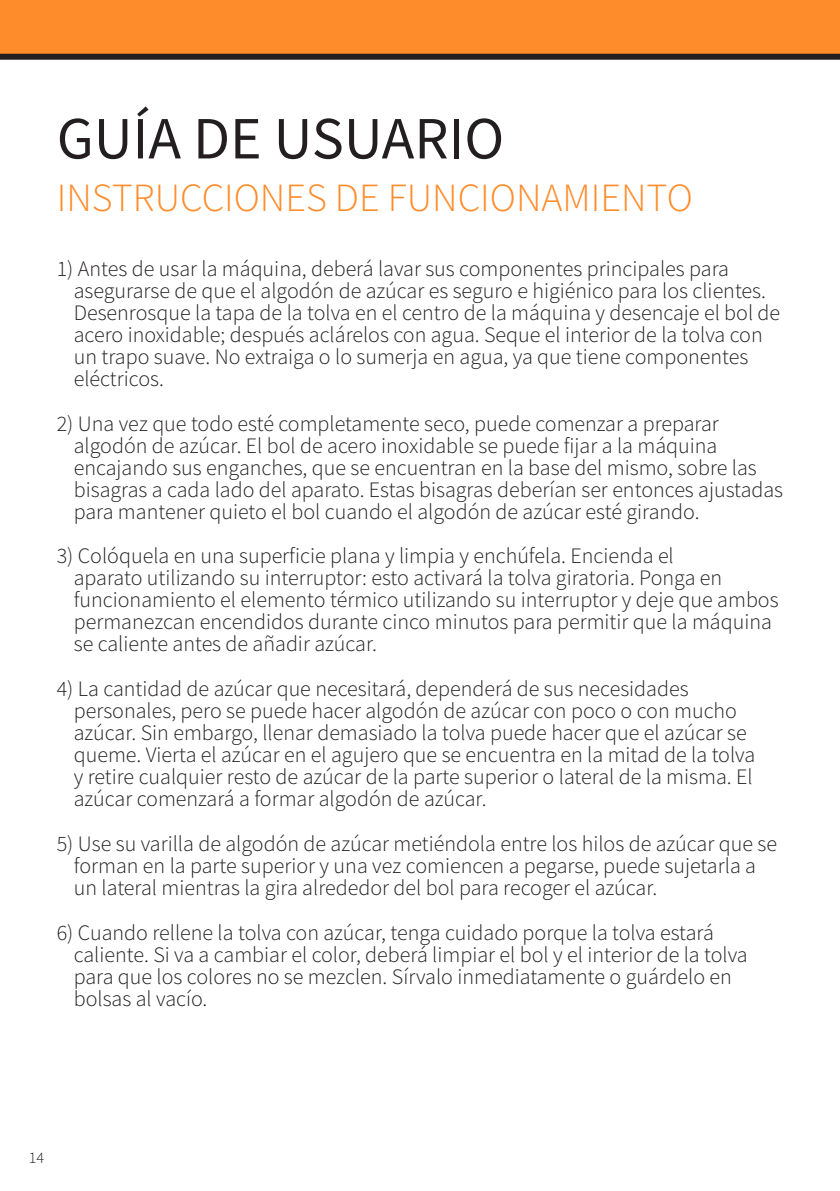
<style>
.page{position:relative;width:840px;height:1191px;background:#fff}
.page>*{position:absolute;margin:0;border:0;box-sizing:border-box;transform-origin:0 0}
.t1{font:60px "Source Sans Pro";color:#231f20}
.t2{font:300 40px "Source Sans Pro";color:#ff8c2b}
.t3{font:300 22px/22px "Source Sans Pro";color:#231f20}
.t4{font:300 16px "Source Sans Pro";color:#231f20}
</style>
<div class="page">
<div style="left:0;top:0;width:839px;height:57px;background:#ff8c2b"></div>
<div style="left:0;top:54px;width:839px;height:6px;background:#231f20"></div>
<p class="t1" style="left:57px;top:100px;width:448px">GUÍA DE USUARIO</p>
<p class="t2" style="left:57px;top:173px;width:637px">INSTRUCCIONES DE FUNCIONAMIENTO</p>
<p class="t3" style="left:74px;top:258px;width:707px;text-indent:-17px">1) Antes de usar la máquina, deberá lavar sus componentes principales para asegurarse de que el algodón de azúcar es seguro e higiénico para los clientes.<br>Desenrosque la tapa de la tolva en el centro de la máquina y desencaje el bol de acero inoxidable; después aclárelos con agua. Seque el interior de la tolva con un trapo suave. No extraiga o lo sumerja en agua, ya que tiene componentes eléctricos.</p>
<p class="t3" style="left:74px;top:412px;width:710px;text-indent:-17px">2) Una vez que todo esté completamente seco, puede comenzar a preparar algodón de azúcar. El bol de acero inoxidable se puede fijar a la máquina encajando sus enganches, que se encuentran en la base del mismo, sobre las bisagras a cada lado del aparato. Estas bisagras deberían ser entonces ajustadas para mantener quieto el bol cuando el algodón de azúcar esté girando.</p>
<p class="t3" style="left:74px;top:545px;width:706px;text-indent:-17px">3) Colóquela en una superficie plana y limpia y enchúfela. Encienda el<br>aparato utilizando su interruptor: esto activará la tolva giratoria. Ponga en funcionamiento el elemento térmico utilizando su interruptor y deje que ambos permanezcan encendidos durante cinco minutos para permitir que la máquina se caliente antes de añadir azúcar.</p>
<p class="t3" style="left:74px;top:678px;width:682px;text-indent:-17px">4) La cantidad de azúcar que necesitará, dependerá de sus necesidades personales, pero se puede hacer algodón de azúcar con poco o con mucho azúcar. Sin embargo, llenar demasiado la tolva puede hacer que el azúcar se queme. Vierta el azúcar en el agujero que se encuentra en la mitad de la tolva y retire cualquier resto de azúcar de la parte superior o lateral de la misma. El azúcar comenzará a formar algodón de azúcar.</p>
<p class="t3" style="left:74px;top:832px;width:704px;text-indent:-17px">5) Use su varilla de algodón de azúcar metiéndola entre los hilos de azúcar que se forman en la parte superior y una vez comiencen a pegarse, puede sujetarla a un lateral mientras la gira alrededor del bol para recoger el azúcar.</p>
<p class="t3" style="left:74px;top:921px;width:675px;text-indent:-17px">6) Cuando rellene la tolva con azúcar, tenga cuidado porque la tolva estará caliente. Si va a cambiar el color, deberá limpiar el bol y el interior de la tolva para que los colores no se mezclen. Sírvalo inmediatamente o guárdelo en bolsas al vacío.</p>
<p class="t4" style="left:29px;top:1147px;width:17px">14</p>
</div>
